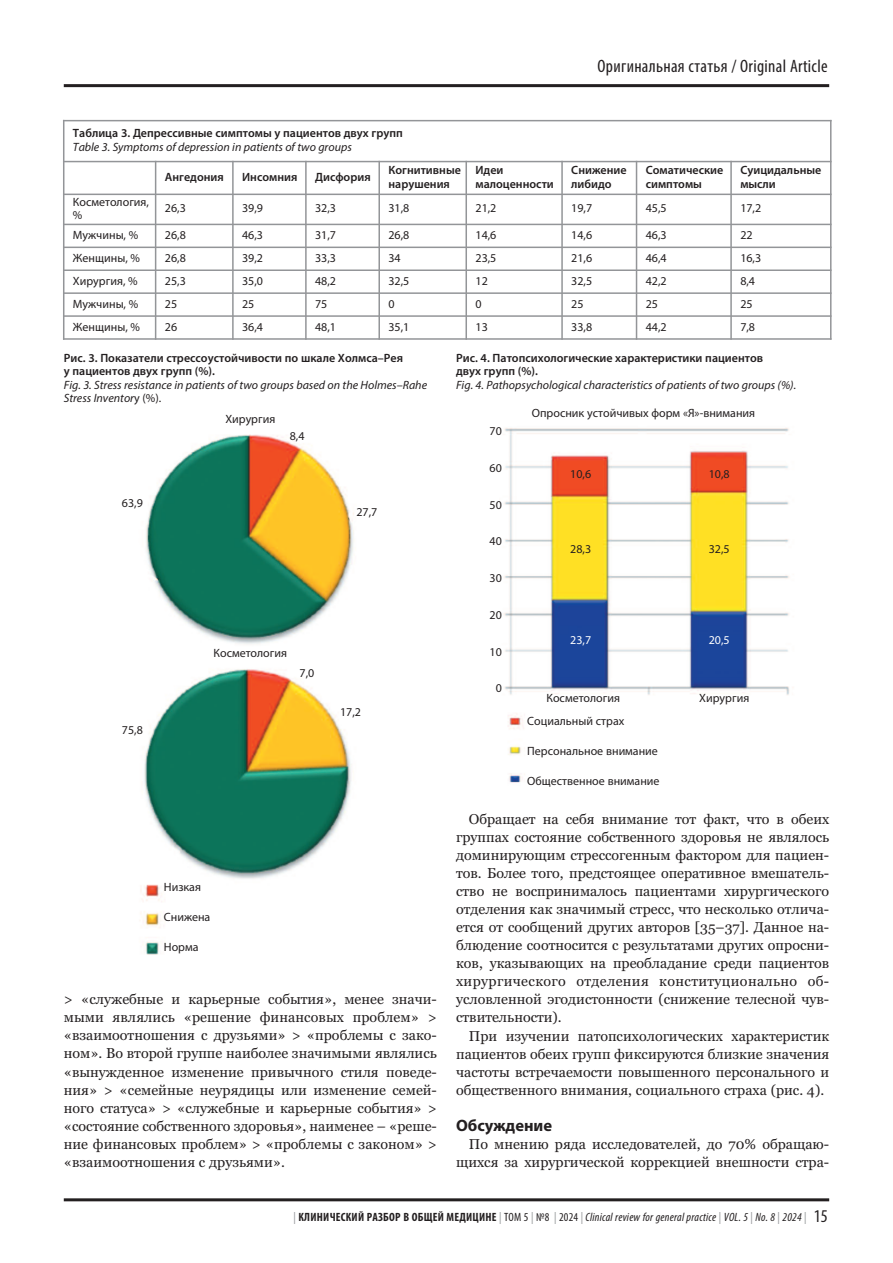
<style>
.page{position:relative;width:893px;height:1263px;background:#fff}
.page>*{position:absolute;margin:0;border:0;box-sizing:border-box;transform-origin:0 0}
.t1{font:condensed 18px "Myriad Pro";letter-spacing:.02em;color:#231f20}
.t2{font:700 16.5px "Myriad Pro";color:#231f20}
.t3{font:14.25px/18px "Georgia";color:#231f20;text-align:justify}
.t4{font:12px/13.5px "Myriad Pro";color:#231f20}
.t5{font:600 12px/13.5px "Myriad Pro";color:#231f20}
.t6{font:italic 12px/13.5px "Myriad Pro";color:#231f20}
.t7{font:italic condensed 12px "Myriad Pro";letter-spacing:.02em;color:#231f20}
.t8{font:12px "Myriad Pro";color:#fff}
.s1{font-style:normal}
.s2{font-style:normal;color:#939598}
.s3{font-weight:700;font-style:normal}
.s4{font-style:normal;font-size:18px}
</style>
<div class="page">
<hr style="left:64px;top:1198px;width:765px;height:3px;background:#231f20">
<hr style="left:64px;top:84px;width:765px;height:3px;background:#231f20">
<img style="left:140px;top:434px;width:214px;height:521px">
<img style="left:504px;top:428px;width:286px;height:355px">
<hr style="left:63px;top:120px;width:1px;height:220px;background:#939598">
<hr style="left:155px;top:161px;width:1px;height:179px;background:#939598">
<hr style="left:232px;top:161px;width:2px;height:179px;background:#939598">
<hr style="left:305px;top:161px;width:2px;height:179px;background:#939598">
<hr style="left:378px;top:161px;width:2px;height:179px;background:#939598">
<hr style="left:465px;top:161px;width:2px;height:179px;background:#939598">
<hr style="left:561px;top:161px;width:2px;height:179px;background:#939598">
<hr style="left:636px;top:161px;width:1px;height:179px;background:#939598">
<hr style="left:730px;top:161px;width:2px;height:179px;background:#939598">
<hr style="left:830px;top:120px;width:1px;height:220px;background:#939598">
<hr style="left:63px;top:120px;width:768px;height:1px;background:#939598">
<hr style="left:63px;top:161px;width:768px;height:1px;background:#939598">
<hr style="left:63px;top:194px;width:768px;height:1px;background:#939598">
<hr style="left:63px;top:224px;width:768px;height:1px;background:#939598">
<hr style="left:63px;top:247px;width:768px;height:1px;background:#939598">
<hr style="left:63px;top:269px;width:768px;height:2px;background:#939598">
<hr style="left:63px;top:292px;width:768px;height:2px;background:#939598">
<hr style="left:63px;top:315px;width:768px;height:2px;background:#939598">
<hr style="left:63px;top:338px;width:768px;height:2px;background:#939598">
<p class="t1" style="left:597px;top:60px;width:232px">Оригинальная статья / Original Article</p>
<p class="t5" style="left:73px;top:128px;width:331px">Таблица 3. Депрессивные симптомы у пациентов двух групп</p>
<p class="t6" style="left:73px;top:141px;width:280px">Table 3. Symptoms of depression in patients of two groups</p>
<p class="t5" style="left:165px;top:171px;width:60px">Ангедония</p>
<p class="t5" style="left:242px;top:171px;width:57px">Инсомния</p>
<p class="t5" style="left:315px;top:171px;width:57px">Дисфория</p>
<p class="t5" style="left:388px;top:164px;width:74px">Когнитивные нарушения</p>
<p class="t5" style="left:475px;top:164px;width:80px">Идеи малоценности</p>
<p class="t5" style="left:571px;top:164px;width:57px">Снижение либидо</p>
<p class="t5" style="left:646px;top:164px;width:79px">Соматические симптомы</p>
<p class="t5" style="left:740px;top:164px;width:83px">Суицидальные мысли</p>
<p class="t4" style="left:73px;top:196px;width:78px">Косметология, %</p>
<p class="t4" style="left:165px;top:203px;width:22px">26,3</p>
<p class="t4" style="left:242px;top:203px;width:22px">39,9</p>
<p class="t4" style="left:315px;top:203px;width:22px">32,3</p>
<p class="t4" style="left:388px;top:203px;width:22px">31,8</p>
<p class="t4" style="left:475px;top:203px;width:22px">21,2</p>
<p class="t4" style="left:571px;top:203px;width:22px">19,7</p>
<p class="t4" style="left:646px;top:203px;width:22px">45,5</p>
<p class="t4" style="left:740px;top:203px;width:22px">17,2</p>
<p class="t4" style="left:73px;top:229px;width:67px">Мужчины, %</p>
<p class="t4" style="left:165px;top:229px;width:22px">26,8</p>
<p class="t4" style="left:242px;top:229px;width:22px">46,3</p>
<p class="t4" style="left:315px;top:229px;width:22px">31,7</p>
<p class="t4" style="left:388px;top:229px;width:22px">26,8</p>
<p class="t4" style="left:475px;top:229px;width:22px">14,6</p>
<p class="t4" style="left:571px;top:229px;width:22px">14,6</p>
<p class="t4" style="left:646px;top:229px;width:22px">46,3</p>
<p class="t4" style="left:740px;top:229px;width:14px">22</p>
<p class="t4" style="left:73px;top:252px;width:69px">Женщины, %</p>
<p class="t4" style="left:165px;top:252px;width:22px">26,8</p>
<p class="t4" style="left:242px;top:252px;width:22px">39,2</p>
<p class="t4" style="left:315px;top:252px;width:22px">33,3</p>
<p class="t4" style="left:388px;top:252px;width:14px">34</p>
<p class="t4" style="left:475px;top:252px;width:22px">23,5</p>
<p class="t4" style="left:571px;top:252px;width:22px">21,6</p>
<p class="t4" style="left:646px;top:252px;width:22px">46,4</p>
<p class="t4" style="left:740px;top:252px;width:22px">16,3</p>
<p class="t4" style="left:73px;top:275px;width:66px">Хирургия, %</p>
<p class="t4" style="left:165px;top:275px;width:22px">25,3</p>
<p class="t4" style="left:242px;top:275px;width:22px">35,0</p>
<p class="t4" style="left:315px;top:275px;width:22px">48,2</p>
<p class="t4" style="left:388px;top:275px;width:22px">32,5</p>
<p class="t4" style="left:475px;top:275px;width:14px">12</p>
<p class="t4" style="left:571px;top:275px;width:22px">32,5</p>
<p class="t4" style="left:646px;top:275px;width:22px">42,2</p>
<p class="t4" style="left:740px;top:275px;width:16px">8,4</p>
<p class="t4" style="left:73px;top:298px;width:67px">Мужчины, %</p>
<p class="t4" style="left:165px;top:298px;width:14px">25</p>
<p class="t4" style="left:242px;top:298px;width:14px">25</p>
<p class="t4" style="left:315px;top:298px;width:14px">75</p>
<p class="t4" style="left:388px;top:298px;width:8px">0</p>
<p class="t4" style="left:475px;top:298px;width:8px">0</p>
<p class="t4" style="left:571px;top:298px;width:14px">25</p>
<p class="t4" style="left:646px;top:298px;width:14px">25</p>
<p class="t4" style="left:740px;top:298px;width:14px">25</p>
<p class="t4" style="left:73px;top:321px;width:69px">Женщины, %</p>
<p class="t4" style="left:165px;top:321px;width:14px">26</p>
<p class="t4" style="left:242px;top:321px;width:22px">36,4</p>
<p class="t4" style="left:315px;top:321px;width:22px">48,1</p>
<p class="t4" style="left:388px;top:321px;width:22px">35,1</p>
<p class="t4" style="left:475px;top:321px;width:14px">13</p>
<p class="t4" style="left:571px;top:321px;width:22px">33,8</p>
<p class="t4" style="left:646px;top:321px;width:22px">44,2</p>
<p class="t4" style="left:740px;top:321px;width:16px">7,8</p>
<p class="t5" style="left:64px;top:352px;width:341px">Рис. 3. Показатели стрессоустойчивости по шкале Холмса–Рея у пациентов двух групп (%).</p>
<p class="t6" style="left:64px;top:379px;width:365px">Fig. 3. Stress resistance in patients of two groups based on the Holmes–Rahe<br>Stress Inventor<span class="s1">y (%).</span></p>
<p class="t4" style="left:225px;top:413px;width:52px">Хирургия</p>
<p class="t4" style="left:122px;top:498px;width:22px">63,9</p>
<p class="t4" style="left:122px;top:724px;width:22px">75,8</p>
<p class="t4" style="left:290px;top:430px;width:16px">8,4</p>
<p class="t4" style="left:356px;top:507px;width:22px">27,7</p>
<p class="t4" style="left:214px;top:647px;width:75px">Косметология</p>
<p class="t4" style="left:299px;top:667px;width:16px">7,0</p>
<p class="t4" style="left:340px;top:706px;width:22px">17,2</p>
<p class="t4" style="left:164px;top:881px;width:39px">Низкая</p>
<p class="t4" style="left:164px;top:911px;width:48px">Снижена</p>
<p class="t4" style="left:164px;top:941px;width:36px">Норма</p>
<p class="t3" style="left:64px;top:990px;width:375px">&gt; «служебные и карьерные события», менее значи&shy;мыми являлись «решение финансовых проблем» &gt; «взаимоотношения с друзьями» &gt; «проблемы с зако&shy;ном». Во второй группе наиболее значимыми являлись «вынужденное изменение привычного стиля поведе&shy;ния» &gt; «семейные неурядицы или изменение семей&shy;ного статуса» &gt; «служебные и карьерные события» &gt; «состояние собственного здоровья», наименее – «реше&shy;ние финансовых проблем» &gt; «проблемы с законом» &gt; «взаимоотношения с друзьями».</p>
<p class="t5" style="left:456px;top:352px;width:309px">Рис. 4. Патопсихологические характеристики пациентов двух групп (%).</p>
<p class="t6" style="left:456px;top:379px;width:342px">Fig. 4. Pathopsychological characteristics of patients of two groups (%).</p>
<p class="t4" style="left:490px;top:425px;width:14px">70</p>
<p class="t4" style="left:490px;top:462px;width:14px">60</p>
<p class="t4" style="left:490px;top:499px;width:14px">50</p>
<p class="t4" style="left:490px;top:535px;width:14px">40</p>
<p class="t4" style="left:490px;top:572px;width:14px">30</p>
<p class="t4" style="left:490px;top:609px;width:14px">20</p>
<p class="t4" style="left:490px;top:646px;width:14px">10</p>
<p class="t4" style="left:496px;top:682px;width:8px">0</p>
<p class="t4" style="left:532px;top:407px;width:225px">Опросник устойчивых форм «Я»-внимания</p>
<p class="t4" style="left:570px;top:468px;width:22px">10,6</p>
<p class="t4" style="left:709px;top:468px;width:22px">10,8</p>
<p class="t4" style="left:570px;top:543px;width:22px">28,3</p>
<p class="t4" style="left:709px;top:543px;width:22px">32,5</p>
<p class="t8" style="left:570px;top:635px;width:22px">23,7</p>
<p class="t8" style="left:709px;top:635px;width:22px">20,5</p>
<p class="t4" style="left:546px;top:692px;width:75px">Косметология</p>
<p class="t4" style="left:699px;top:692px;width:52px">Хирургия</p>
<p class="t4" style="left:527px;top:715px;width:99px">Социальный страх</p>
<p class="t4" style="left:527px;top:745px;width:132px">Персональное внимание</p>
<p class="t4" style="left:527px;top:775px;width:134px">Общественное внимание</p>
<p class="t3" style="left:456px;top:810px;width:375px;text-indent:13px">Обращает на себя внимание тот факт, что в обеих группах состояние собственного здоровья не являлось доминирующим стрессогенным фактором для пациен&shy;тов. Более того, предстоящее оперативное вмешатель&shy;ство не воспринималось пациентами хирургического отделения как значимый стресс, что несколько отлича&shy;ется от сообщений других авторов [35–37]. Данное на&shy;блюдение соотносится с результатами других опросни&shy;ков, указывающих на преобладание среди пациентов хирургического отделения конституционально об&shy;условленной эгодистонности (снижение телесной чув&shy;ствительности).</p>
<p class="t3" style="left:456px;top:1026px;width:375px;text-indent:13px">При изучении патопсихологических характеристик пациентов обеих групп фиксируются близкие значения частоты встречаемости повышенного персонального и общественного внимания, социального страха (рис. 4).</p>
<p class="t2" style="left:456px;top:1119px;width:98px">Обсуждение</p>
<p class="t3" style="left:456px;top:1134px;width:375px;text-align:right">По мнению ряда исследователей, до 70% обращаю&shy;щихся за хирургической коррекцией внешности стра-</p>
<p class="t7" style="left:294px;top:1212px;width:536px"><span class="s2">|</span> <span class="s3">КЛИНИЧЕСКИЙ РАЗБОР В ОБЩЕЙ МЕДИЦИНЕ</span> <span class="s2">|</span> <span class="s1">ТОМ 5</span> <span class="s2">|</span> <span class="s1">№8</span> <span class="s2">|</span> <span class="s1">2024</span> <span class="s2">|</span> Clinical review for general practice <span class="s2">|</span> VOL. 5 <span class="s2">|</span> No. 8 <span class="s2">|</span> 2024 <span class="s2">|</span> <span class="s4">15</span></p>
</div>
